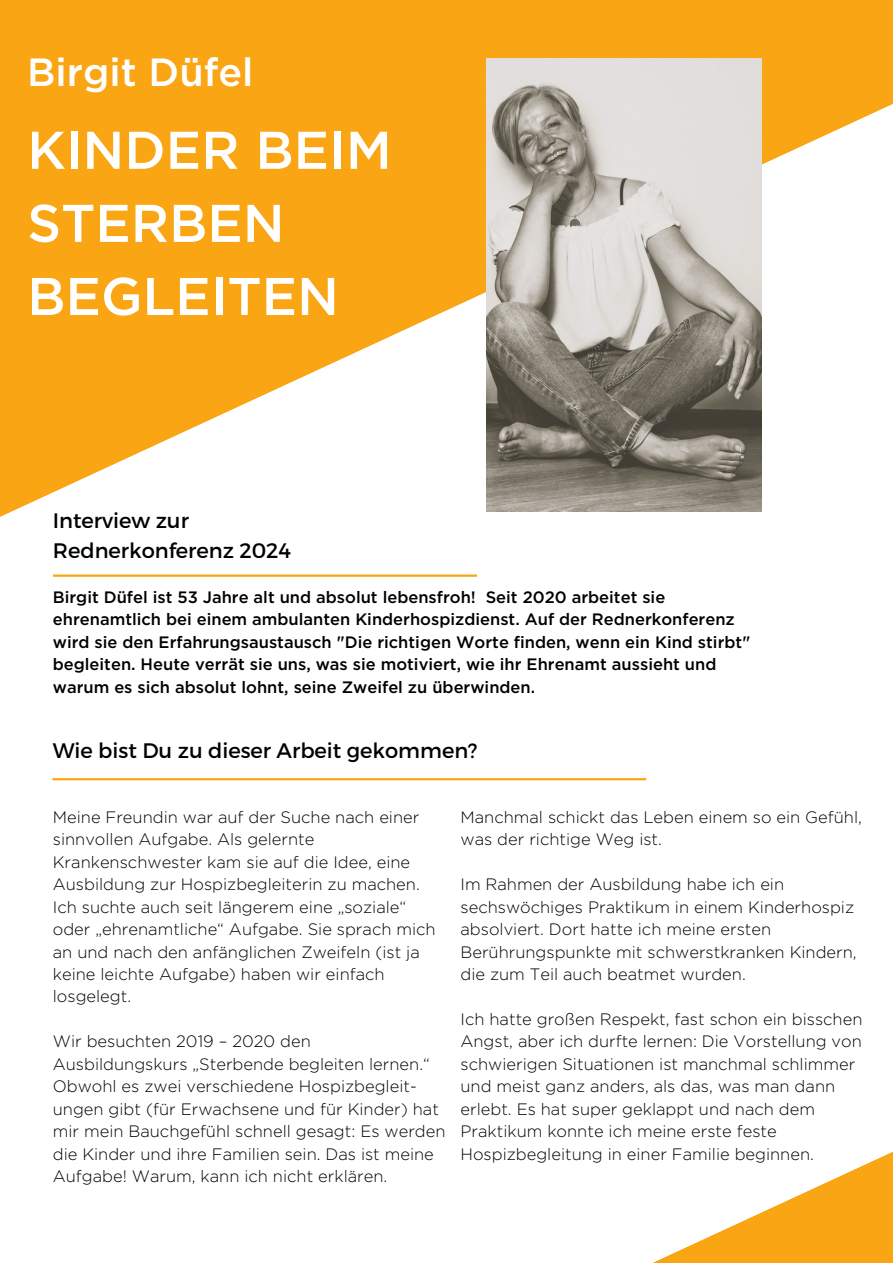
<style>
.page{position:relative;width:893px;height:1264px;background:#fff}
.page>*{position:absolute;margin:0;border:0;box-sizing:border-box;transform-origin:0 0}
.t1{font:500 52.95px/73.1px "Gotham";color:#fff}
.t2{font:500 39.3px "Gotham";color:#fff}
.t3{font:21px "Montserrat";color:#000}
.t4{font:300 16.5px/22.5px "Gotham";color:#000}
.t5{font:500 16.5px/22.5px "Gotham";color:#000}
</style>
<div class="page">
<svg style="left:0;top:0;width:892px;height:517px;fill:#faa514"></svg>
<hr style="left:52px;top:778px;width:594px;height:2px;background:#faa514">
<hr style="left:53px;top:574px;width:424px;height:3px;background:#faa514">
<svg style="left:655px;top:1152px;width:237px;height:110px"></svg>
<img style="left:487px;top:58px;width:274px;height:453px">
<p class="t2" style="left:27px;top:48px;width:228px">Birgit Düfel</p>
<p class="t1" style="left:27px;top:113px;width:366px">KINDER BEIM<br>STERBEN<br>BEGLEITEN</p>
<p class="t3" style="left:53px;top:507px;width:138px">Interview zur</p>
<p class="t3" style="left:53px;top:536px;width:240px">Rednerkonferenz 2024</p>
<p class="t5" style="left:53px;top:585px;width:699px">Birgit Düfel ist 53 Jahre alt und absolut lebensfroh! Seit 2020 arbeitet sie ehrenamtlich bei einem ambulanten Kinderhospizdienst. Auf der Rednerkonferenz wird sie den Erfahrungsaustausch "Die richtigen Worte finden, wenn ein Kind stirbt" begleiten. Heute verrät sie uns, was sie motiviert, wie ihr Ehrenamt aussieht und warum es sich absolut lohnt, seine Zweifel zu überwinden.</p>
<p class="t3" style="left:53px;top:736px;width:426px">Wie bist Du zu dieser Arbeit gekommen?</p>
<p class="t4" style="left:53px;top:805px;width:384px">Meine Freundin war auf der Suche nach einer sinnvollen Aufgabe. Als gelernte Krankenschwester kam sie auf die Idee, eine Ausbildung zur Hospizbegleiterin zu machen.<br>Ich suchte auch seit längerem eine „soziale“ oder „ehrenamtliche“ Aufgabe. Sie sprach mich an und nach den anfänglichen Zweifeln (ist ja keine leichte Aufgabe) haben wir einfach losgelegt.</p>
<p class="t4" style="left:53px;top:1030px;width:378px">Wir besuchten 2019 – 2020 den<br>Ausbildungskurs „Sterbende begleiten lernen.“<br>Obwohl es zwei verschiedene Hospizbegleit-</p>
<p class="t4" style="left:53px;top:1097px;width:394px">ungen gibt (für Erwachsene und für Kinder) hat mir mein Bauchgefühl schnell gesagt: Es werden die Kinder und ihre Familien sein. Das ist meine Aufgabe! Warum, kann ich nicht erklären.</p>
<p class="t4" style="left:460px;top:805px;width:403px">Manchmal schickt das Leben einem so ein Gefühl, was der richtige Weg ist.</p>
<p class="t4" style="left:460px;top:872px;width:397px">Im Rahmen der Ausbildung habe ich ein sechswöchiges Praktikum in einem Kinderhospiz absolviert. Dort hatte ich meine ersten Berührungspunkte mit schwerstkranken Kindern, die zum Teil auch beatmet wurden.</p>
<p class="t4" style="left:460px;top:1007px;width:403px">Ich hatte großen Respekt, fast schon ein bisschen Angst, aber ich durfte lernen: Die Vorstellung von schwierigen Situationen ist manchmal schlimmer und meist ganz anders, als das, was man dann erlebt. Es hat super geklappt und nach dem Praktikum konnte ich meine erste feste Hospizbegleitung in einer Familie beginnen.</p>
</div>
